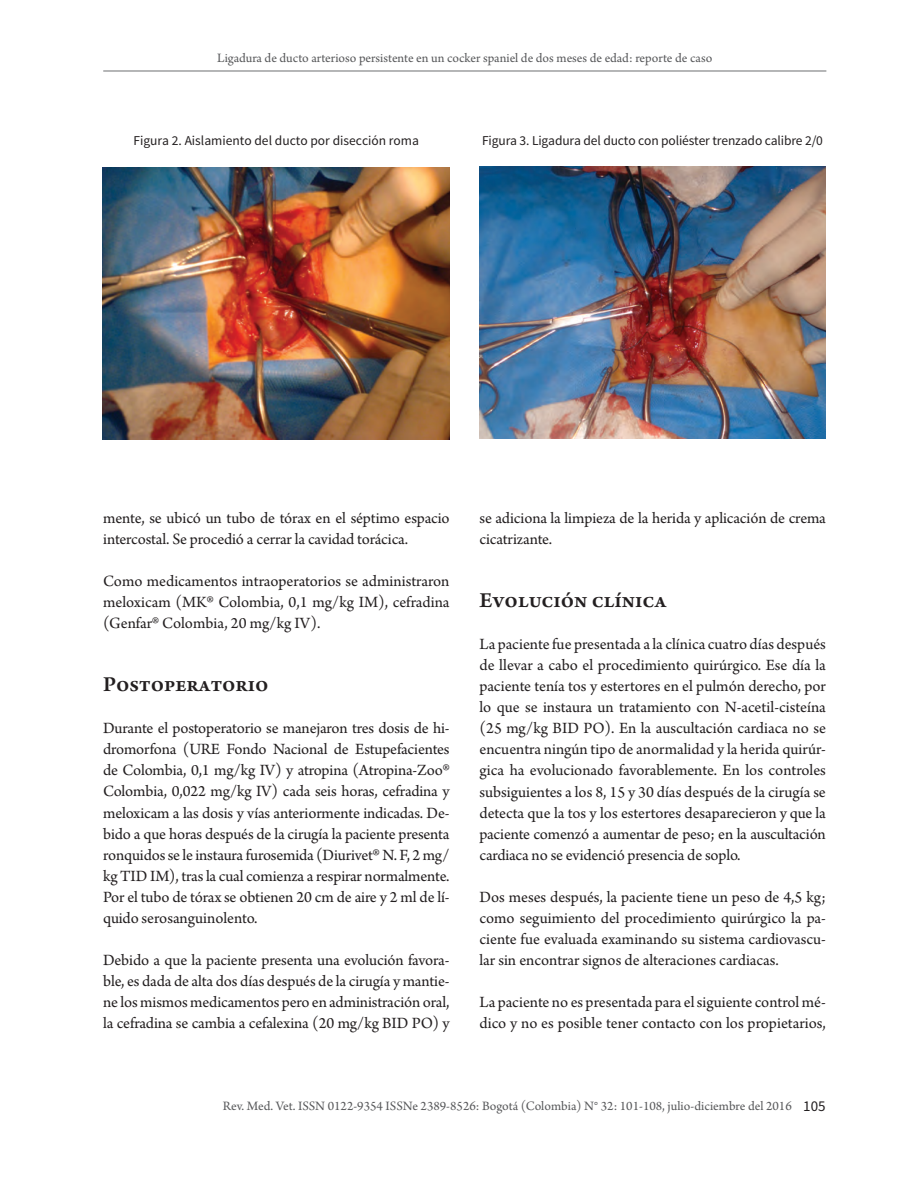
<style>
.page{position:relative;width:919px;height:1191px;background:#fff}
.page>*{position:absolute;margin:0;border:0;box-sizing:border-box;transform-origin:0 0}
.t1{font:600 22.5px "Arno Pro";color:#231f20}
.t2{font:16.5px/21px "Arno Pro";color:#231f20;text-align:justify}
.t3{font:16.5px/21px "Arno Pro";letter-spacing:.02em;color:#231f20}
.t4{font:15px "Source Sans Pro";color:#231f20}
.t5{font:13.5px "Arno Pro";color:#58595b}
.t6{font:13.5px "Source Sans Pro";letter-spacing:-.01em;color:#231f20}
.s1{font-size:22.5px}
</style>
<div class="page">
<hr style="left:103px;top:71px;width:723px;height:1px;background:#6d6f71">
<img style="left:103px;top:167px;width:346px;height:273px">
<img style="left:479px;top:166px;width:346px;height:272px">
<p class="t5" style="left:217px;top:50px;width:496px">Ligadura de ducto arterioso persistente en un cocker spaniel de dos meses de edad: reporte de caso</p>
<p class="t6" style="left:133px;top:132px;width:287px">Figura 2. Aislamiento del ducto por disección roma</p>
<p class="t6" style="left:482px;top:132px;width:342px">Figura 3. Ligadura del ducto con poliéster trenzado calibre 2/0</p>
<p class="t2" style="left:103px;top:508px;width:348px">mente, se ubicó un tubo de tórax en el séptimo espacio intercostal. Se procedió a cerrar la cavidad torácica.</p>
<p class="t2" style="left:103px;top:571px;width:348px">Como medicamentos intraoperatorios se administraron meloxicam (MK<span class="s1">®</span> Colombia, 0,1 mg/kg IM), cefradina (Genfar<span class="s1">®</span> Colombia, 20 mg/kg IV).</p>
<h1 class="t1" style="left:103px;top:671px;width:167px">Postoperatorio</h1>
<p class="t2" style="left:103px;top:718px;width:348px">Durante el postoperatorio se manejaron tres dosis de hi&shy;dromorfona (URE Fondo Nacional de Estupefacientes de Colombia, 0,1 mg/kg IV) y atropina (Atropina-Zoo<span class="s1">® </span>Colombia, 0,022 mg/kg IV) cada seis horas, cefradina y meloxicam a las dosis y vías anteriormente indicadas. De&shy;bido a que horas después de la cirugía la paciente presenta ronquidos se le instaura furosemida (Diurivet<span class="s1">®</span> N. F, 2 mg/ kg TID IM), tras la cual comienza a respirar normalmente.<br>Por el tubo de tórax se obtienen 20 cm de aire y 2 ml de lí&shy;quido serosanguinolento.</p>
<p class="t2" style="left:103px;top:949px;width:348px">Debido a que la paciente presenta una evolución favora&shy;ble, es dada de alta dos días después de la cirugía y mantie&shy;ne los mismos medicamentos pero en administración oral, la cefradina se cambia a cefalexina (20 mg/kg BID PO) y</p>
<p class="t2" style="left:479px;top:508px;width:348px">se adiciona la limpieza de la herida y aplicación de crema cicatrizante.</p>
<h1 class="t1" style="left:479px;top:587px;width:188px">Evolución clínica</h1>
<p class="t2" style="left:479px;top:634px;width:348px">La paciente fue presentada a la clínica cuatro días después de llevar a cabo el procedimiento quirúrgico. Ese día la paciente tenía tos y estertores en el pulmón derecho, por lo que se instaura un tratamiento con N-acetil-cisteína (25 mg/kg BID PO). En la auscultación cardiaca no se encuentra ningún tipo de anormalidad y la herida quirúr&shy;gica ha evolucionado favorablemente. En los controles subsiguientes a los 8, 15 y 30 días después de la cirugía se detecta que la tos y los estertores desaparecieron y que la paciente comenzó a aumentar de peso; en la auscultación cardiaca no se evidenció presencia de soplo.</p>
<p class="t2" style="left:479px;top:886px;width:348px">Dos meses después, la paciente tiene un peso de 4,5 kg; como seguimiento del procedimiento quirúrgico la pa&shy;ciente fue evaluada examinando su sistema cardiovascu&shy;lar sin encontrar signos de alteraciones cardiacas.</p>
<p class="t3" style="left:479px;top:991px;width:348px">La paciente no es presentada para el siguiente control mé&shy;dico y no es posible tener contacto con los propietarios,</p>
<p class="t5" style="left:223px;top:1097px;width:570px">Rev. Med. Vet. ISSN 0122-9354 ISSNe 2389-8526: Bogotá (Colombia) N° 32: 101-108, julio-diciembre del 2016</p>
<p class="t4" style="left:803px;top:1096px;width:24px">105</p>
</div>
